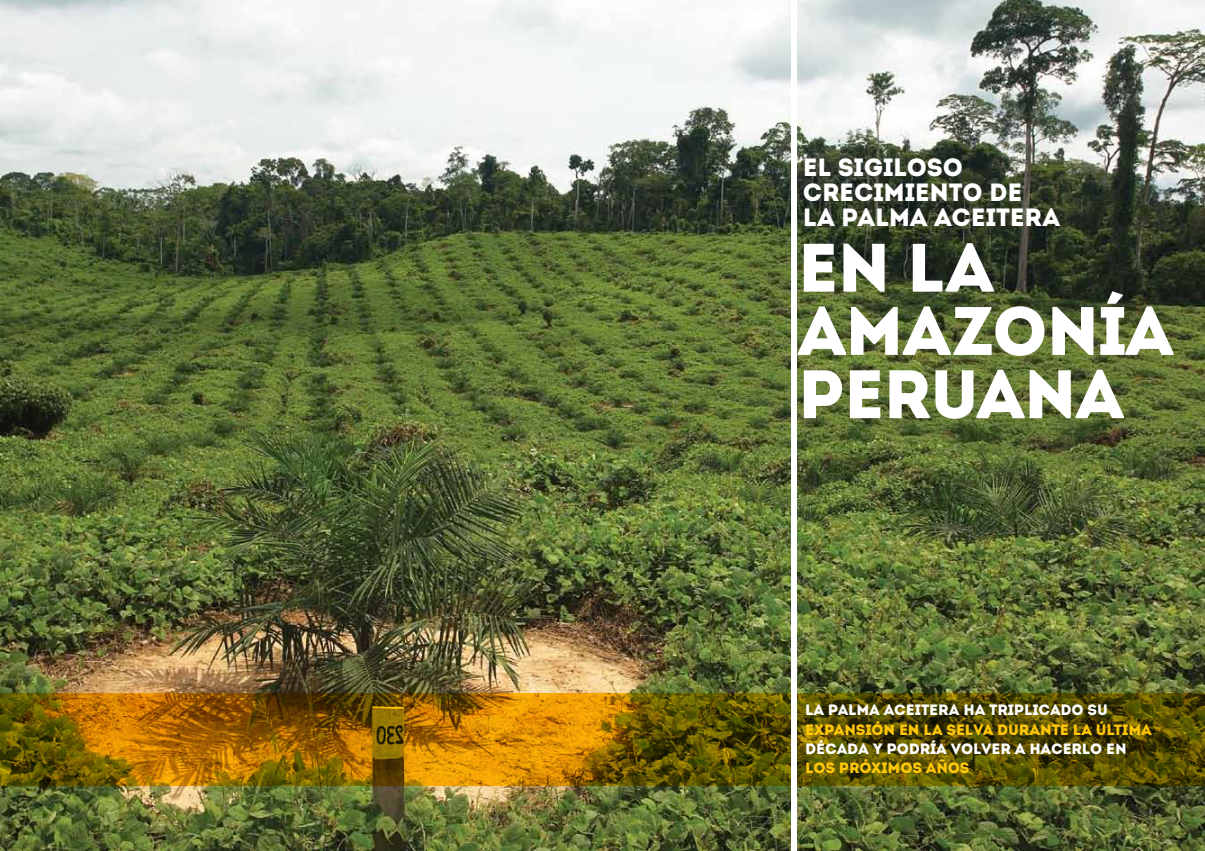
<style>
.page{position:relative;width:1205px;height:851px;background:#fff}
.page>*{position:absolute;margin:0;border:0;box-sizing:border-box;transform-origin:0 0}
.t1{font:68.38px/63.2px "Intro";letter-spacing:-.02em;color:#fff}
.t2{font:25px/25px "Intro";letter-spacing:-.01em;color:#fff}
.t3{font:15px "Intro";letter-spacing:-.01em;color:#fff}
.t4{font:15px "Intro";letter-spacing:-.01em;color:#ffc709}
</style>
<div class="page">
<img style="left:0;top:0;width:1205px;height:850px">
<svg style="left:0;top:693px;width:1205px;height:92px;background:#7e5d01"></svg>
<div style="left:791px;top:0;width:5px;height:850px;background:#fff"></div>
<h2 class="t2" style="left:803px;top:155px;width:259px">EL SIGILOSO<br>CRECIMIENTO DE<br>LA PALMA ACEITERA</h2>
<h1 class="t1" style="left:798px;top:236px;width:377px">EN LA<br>AMAZONÍA<br>PERUANA</h1>
<p class="t3" style="left:805px;top:701px;width:304px">LA PALMA ACEITERA HA TRIPLICADO SU</p>
<p class="t4" style="left:805px;top:720px;width:348px">EXPANSIÓN EN LA SELVA DURANTE LA ÚLTIMA</p>
<p class="t3" style="left:805px;top:739px;width:323px">DÉCADA Y PODRÍA VOLVER A HACERLO EN</p>
<p class="t4" style="left:805px;top:759px;width:166px">LOS PRÓXIMOS AÑOS</p>
</div>
